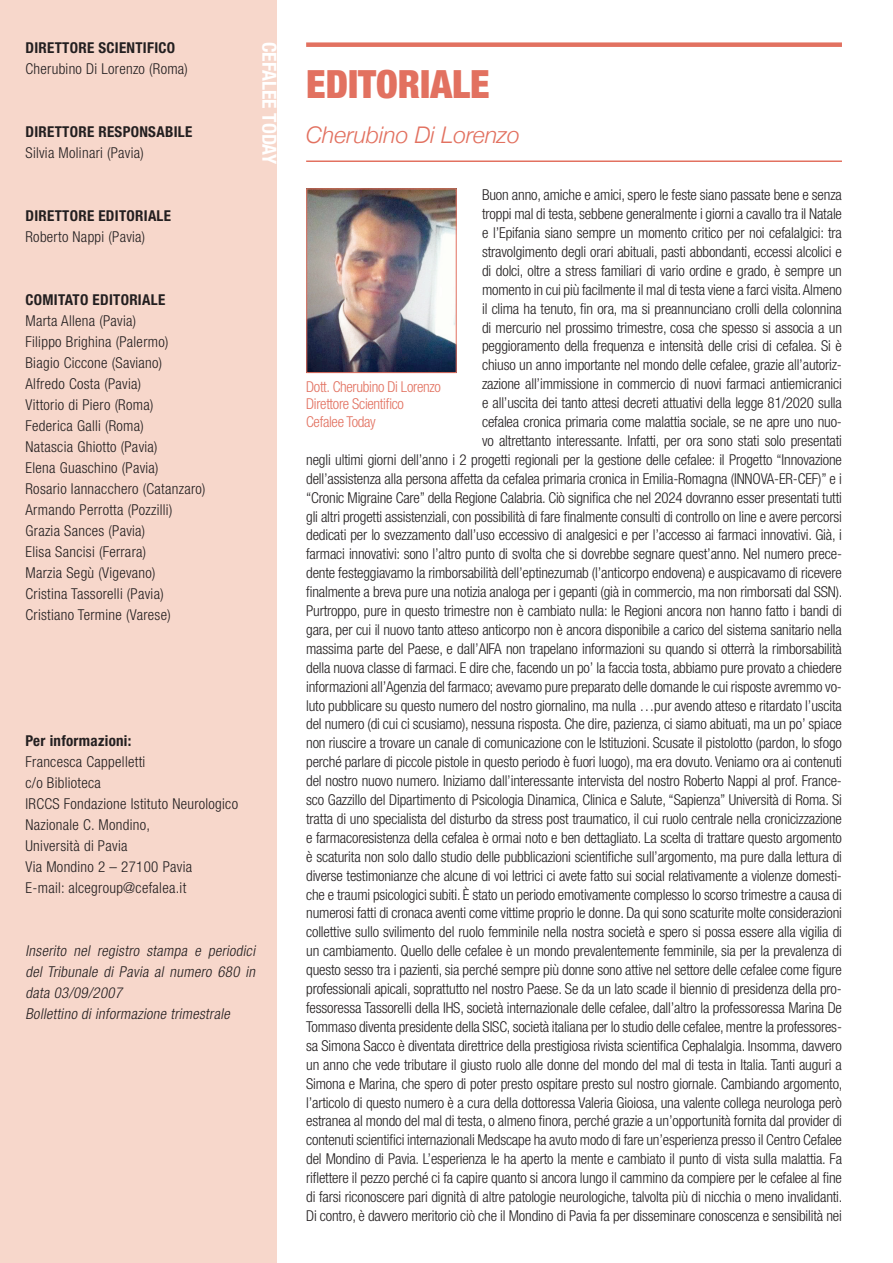
<style>
.page{position:relative;width:893px;height:1263px;background:#fff}
.page>*{position:absolute;margin:0;border:0;box-sizing:border-box;transform-origin:0 0}
.t1{font:900 condensed 39px "Helvetica Neue LT Std";color:#e27160}
.t2{font:italic 300 22.95px "Helvetica Neue";color:#e27160}
.t3{font:700 condensed 19.5px "Helvetica Neue LT Std";color:#fff}
.t4{font:300 condensed 15px/18.9px "Helvetica Neue LT Std";letter-spacing:-.01em;color:#231f20;text-align:right}
.t5{font:300 condensed 15px/21px "Helvetica Neue LT Std";letter-spacing:.02em;color:#231f20}
.t6{font:italic 300 condensed 15px/21px "Helvetica Neue LT Std";color:#231f20}
.t7{font:700 condensed 15px "Helvetica Neue LT Std";letter-spacing:.02em;color:#231f20}
.t8{font:300 condensed 15px/17.4px "Helvetica Neue LT Std";letter-spacing:-.02em;color:#e27160}
</style>
<div class="page">
<div style="left:306px;top:42px;width:536px;height:5px;background:#e27160"></div>
<hr style="left:306px;top:160px;width:536px;height:2px;background:#e27160">
<div style="left:0;top:0;width:276px;height:1263px;background:#f7d7cb"></div>
<img style="left:308px;top:191px;width:147px;height:180px">
<div style="left:306px;top:189px;width:151px;height:184px;border:1px solid #e27160"></div>
<p class="t7" style="left:26px;top:39px;width:151px">DIRETTORE SCIENTIFICO</p>
<p class="t5" style="left:26px;top:58px;width:164px">Cherubino Di Lorenzo (Roma)</p>
<p class="t7" style="left:26px;top:123px;width:168px">DIRETTORE RESPONSABILE</p>
<p class="t5" style="left:26px;top:142px;width:120px">Silvia Molinari (Pavia)</p>
<p class="t7" style="left:26px;top:207px;width:147px">DIRETTORE EDITORIALE</p>
<p class="t5" style="left:26px;top:226px;width:121px">Roberto Nappi (Pavia)</p>
<p class="t7" style="left:26px;top:291px;width:141px">COMITATO EDITORIALE</p>
<p class="t5" style="left:26px;top:310px;width:182px">Marta Allena (Pavia)<br>Filippo Brighina (Palermo)<br>Biagio Ciccone (Saviano)<br>Alfredo Costa (Pavia)<br>Vittorio di Piero (Roma)<br>Federica Galli (Roma)<br>Natascia Ghiotto (Pavia)<br>Elena Guaschino (Pavia)<br>Rosario Iannacchero (Catanzaro)<br>Armando Perrotta (Pozzilli)<br>Grazia Sances (Pavia)<br>Elisa Sancisi (Ferrara)<br>Marzia Segù (Vigevano)<br>Cristina Tassorelli (Pavia)<br>Cristiano Termine (Varese)</p>
<h3 class="t3" style="left:281px;top:42px;width:124px;rotate:90deg">cefalee today</h3>
<p class="t7" style="left:26px;top:732px;width:107px">Per informazioni:</p>
<p class="t5" style="left:26px;top:751px;width:214px">Francesca Cappelletti<br>c/o Biblioteca<br>IRCCS Fondazione Istituto Neurologico<br>Nazionale C. Mondino,<br>Università di Pavia<br>Via Mondino 2 – 27100 Pavia<br>E-mail: alcegroup@cefalea.it</p>
<p class="t6" style="left:26px;top:940px;width:234px">Inserito nel registro stampa e periodici del Tribunale di Pavia al numero 680 in data 03/09/2007<br>Bollettino di informazione trimestrale</p>
<h1 class="t1" style="left:306px;top:60px;width:20px">EDITORIALE</h1>
<h2 class="t2" style="left:306px;top:122px;width:215px">Cherubino Di Lorenzo</h2>
<p class="t4" style="left:306px;top:185px;width:538px">Buon anno, amiche e amici, spero le feste siano passate bene e senza<br>troppi mal di testa, sebbene generalmente i giorni a cavallo tra il Natale<br>e l’Epifania siano sempre un momento critico per noi cefalalgici: tra<br>stravolgimento degli orari abituali, pasti abbondanti, eccessi alcolici e<br>di dolci, oltre a stress familiari di vario ordine e grado, è sempre un<br>momento in cui più facilmente il mal di testa viene a farci visita. Almeno<br>il clima ha tenuto, fin ora, ma si preannunciano crolli della colonnina<br>di mercurio nel prossimo trimestre, cosa che spesso si associa a un<br>peggioramento della frequenza e intensità delle crisi di cefalea. Si è<br>chiuso un anno importante nel mondo delle cefalee, grazie all’autoriz-<br>zazione all’immissione in commercio di nuovi farmaci antiemicranici<br>e all’uscita dei tanto attesi decreti attuativi della legge 81/2020 sulla<br>cefalea cronica primaria come malattia sociale, se ne apre uno nuo-<br>vo altrettanto interessante. Infatti, per ora sono stati solo presentati<br>negli ultimi giorni dell’anno i 2 progetti regionali per la gestione delle cefalee: il Progetto “Innovazione dell’assistenza alla persona affetta da cefalea primaria cronica in Emilia-Romagna (INNOVA-ER-CEF)” e i “Cronic Migraine Care” della Regione Calabria. Ciò significa che nel 2024 dovranno esser presentati tutti gli altri progetti assistenziali, con possibilità di fare finalmente consulti di controllo on line e avere percorsi dedicati per lo svezzamento dall’uso eccessivo di analgesici e per l’accesso ai farmaci innovativi. Già, i farmaci innovativi: sono l’altro punto di svolta che si dovrebbe segnare quest’anno. Nel numero prece&shy;dente festeggiavamo la rimborsabilità dell’eptinezumab (l’anticorpo endovena) e auspicavamo di ricevere finalmente a breva pure una notizia analoga per i gepanti (già in commercio, ma non rimborsati dal SSN).<br>Purtroppo, pure in questo trimestre non è cambiato nulla: le Regioni ancora non hanno fatto i bandi di gara, per cui il nuovo tanto atteso anticorpo non è ancora disponibile a carico del sistema sanitario nella massima parte del Paese, e dall’AIFA non trapelano informazioni su quando si otterrà la rimborsabilità della nuova classe di farmaci. E dire che, facendo un po’ la faccia tosta, abbiamo pure provato a chiedere informazioni all’Agenzia del farmaco; avevamo pure preparato delle domande le cui risposte avremmo vo&shy;luto pubblicare su questo numero del nostro giornalino, ma nulla …pur avendo atteso e ritardato l’uscita del numero (di cui ci scusiamo), nessuna risposta. Che dire, pazienza, ci siamo abituati, ma un po’ spiace non riuscire a trovare un canale di comunicazione con le Istituzioni. Scusate il pistolotto (pardon, lo sfogo perché parlare di piccole pistole in questo periodo è fuori luogo), ma era dovuto. Veniamo ora ai contenuti del nostro nuovo numero. Iniziamo dall’interessante intervista del nostro Roberto Nappi al prof. France&shy;sco Gazzillo del Dipartimento di Psicologia Dinamica, Clinica e Salute, “Sapienza” Università di Roma. Si tratta di uno specialista del disturbo da stress post traumatico, il cui ruolo centrale nella cronicizzazione e farmacoresistenza della cefalea è ormai noto e ben dettagliato. La scelta di trattare questo argomento è scaturita non solo dallo studio delle pubblicazioni scientifiche sull’argomento, ma pure dalla lettura di diverse testimonianze che alcune di voi lettrici ci avete fatto sui social relativamente a violenze domesti&shy;che e traumi psicologici subiti. È stato un periodo emotivamente complesso lo scorso trimestre a causa di numerosi fatti di cronaca aventi come vittime proprio le donne. Da qui sono scaturite molte considerazioni collettive sullo svilimento del ruolo femminile nella nostra società e spero si possa essere alla vigilia di un cambiamento. Quello delle cefalee è un mondo prevalentemente femminile, sia per la prevalenza di questo sesso tra i pazienti, sia perché sempre più donne sono attive nel settore delle cefalee come figure professionali apicali, soprattutto nel nostro Paese. Se da un lato scade il biennio di presidenza della pro&shy;fessoressa Tassorelli della IHS, società internazionale delle cefalee, dall’altro la professoressa Marina De Tommaso diventa presidente della SISC, società italiana per lo studio delle cefalee, mentre la professores&shy;sa Simona Sacco è diventata direttrice della prestigiosa rivista scientifica Cephalalgia. Insomma, davvero un anno che vede tributare il giusto ruolo alle donne del mondo del mal di testa in Italia. Tanti auguri a Simona e Marina, che spero di poter presto ospitare presto sul nostro giornale. Cambiando argomento, l’articolo di questo numero è a cura della dottoressa Valeria Gioiosa, una valente collega neurologa però estranea al mondo del mal di testa, o almeno finora, perché grazie a un’opportunità fornita dal provider di contenuti scientifici internazionali Medscape ha avuto modo di fare un’esperienza presso il Centro Cefalee del Mondino di Pavia. L’esperienza le ha aperto la mente e cambiato il punto di vista sulla malattia. Fa riflettere il pezzo perché ci fa capire quanto si ancora lungo il cammino da compiere per le cefalee al fine di farsi riconoscere pari dignità di altre patologie neurologiche, talvolta più di nicchia o meno invalidanti.<br>Di contro, è davvero meritorio ciò che il Mondino di Pavia fa per disseminare conoscenza e sensibilità nei</p>
<p class="t8" style="left:306px;top:378px;width:136px">Dott. Cherubino Di Lorenzo<br>Direttore Scientifico<br>Cefalee Today</p>
</div>
